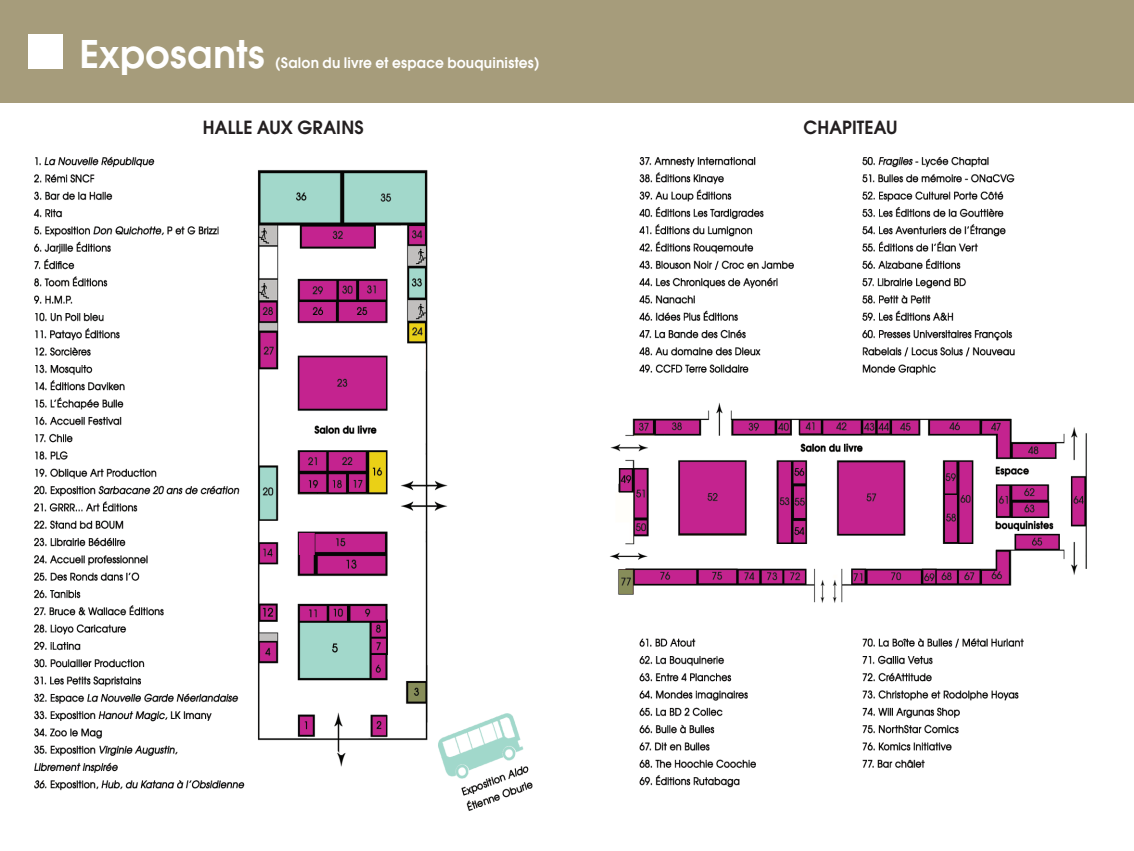
<style>
.page{position:relative;width:1134px;height:851px;background:#fff}
.page>*{position:absolute;margin:0;border:0;box-sizing:border-box;transform-origin:0 0}
.t1{font:600 42px "Avant Garde Gothic Itc T";letter-spacing:.005em;color:#fff}
.t2{font:600 20px "Avant Garde Gothic Itc T";letter-spacing:.01em;color:#231f20}
.t3{font:600 16px "Avant Garde Gothic Itc T";letter-spacing:.01em;color:#fff;scale:.95 1}
</style>
<div class="page">
<div style="left:0;top:0;width:1134px;height:102px;background:#a69c7b"></div>
<div style="left:28px;top:35px;width:34px;height:34px;background:#fff"></div>
<img style="left:33px;top:156px;width:500px;height:655px">
<img style="left:609px;top:156px;width:478px;height:632px">
<h1 class="t1" style="left:79px;top:30px;width:187px">Exposants</h1>
<p class="t3" style="left:276px;top:54px;width:279px">(Salon du livre et espace bouquinistes)</p>
<p class="t2" style="left:203px;top:116px;width:163px">HALLE AUX GRAINS</p>
<p class="t2" style="left:803px;top:116px;width:95px">CHAPITEAU</p>
</div>
